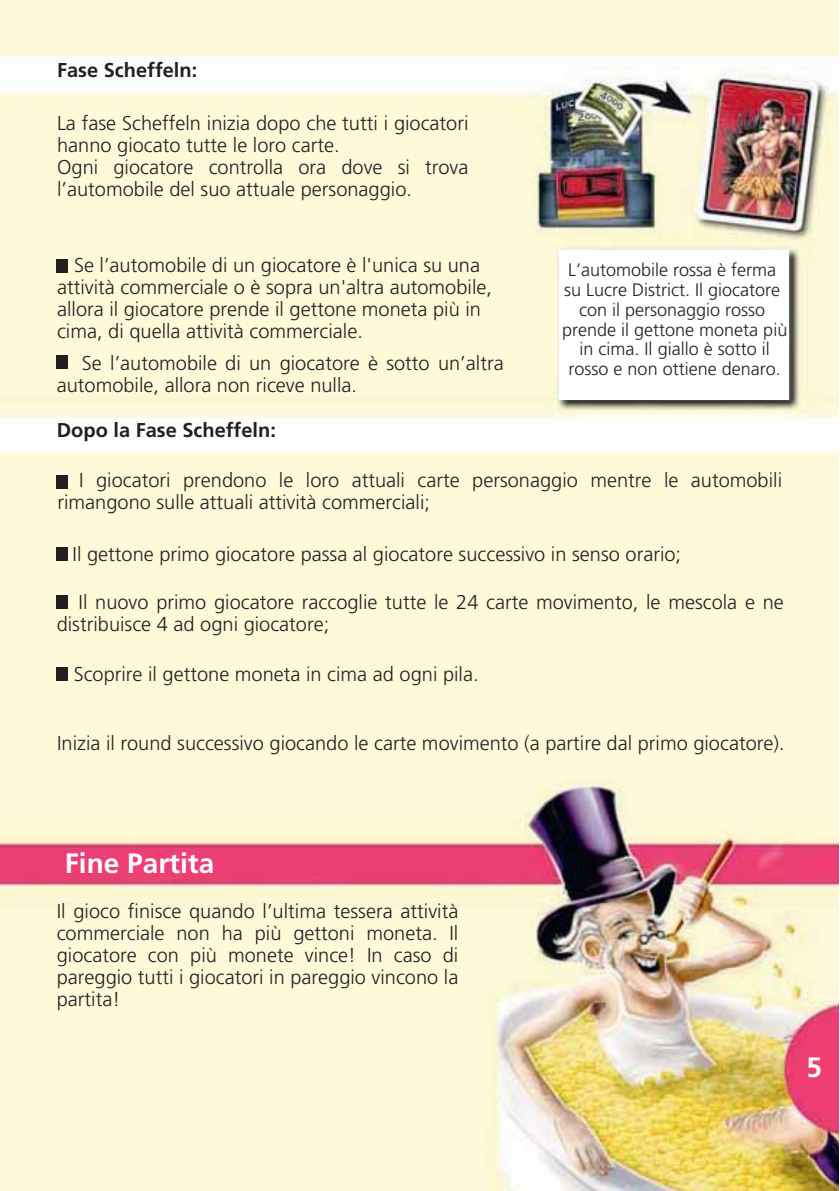
<style>
.page{position:relative;width:840px;height:1191px;background:#fff}
.page>*{position:absolute;margin:0;border:0;box-sizing:border-box;transform-origin:0 0}
.t1{font:700 28px "Frutiger LT Std";color:#fff}
.t2{font:700 28px "Frutiger";color:#fff}
.t3{font:300 20px/22px "Frutiger LT Std";color:#231f20}
.t4{font:700 20px "Frutiger LT Std";color:#231f20}
.t5{font:300 18px/19.8px "Frutiger LT Std";color:#231f20;text-align:center}
</style>
<div class="page">
<img style="left:0;top:1px;width:838px;height:1190px">
<div style="left:57px;top:259px;width:11px;height:14px;background:#231f20"></div>
<div style="left:57px;top:355px;width:11px;height:14px;background:#231f20"></div>
<div style="left:57px;top:475px;width:11px;height:14px;background:#231f20"></div>
<div style="left:57px;top:547px;width:11px;height:14px;background:#231f20"></div>
<div style="left:57px;top:595px;width:11px;height:14px;background:#231f20"></div>
<div style="left:57px;top:667px;width:11px;height:14px;background:#231f20"></div>
<img style="left:557px;top:248px;width:241px;height:162px">
<div style="left:559px;top:251px;width:229px;height:149px;background:#fff"></div>
<p class="t4" style="left:57px;top:59px;width:142px">Fase Scheffeln:</p>
<p class="t3" style="left:57px;top:112px;width:412px">La fase Scheffeln inizia dopo che tutti i giocatori hanno giocato tutte le loro carte.<br>Ogni giocatore controlla ora dove si trova l’automobile del suo attuale personaggio.</p>
<p class="t3" style="left:57px;top:255px;width:436px;text-indent:17px">Se l’automobile di un giocatore è l'unica su una attività commerciale o è sopra un'altra automobile, allora il giocatore prende il gettone moneta più in cima, di quella attività commerciale.</p>
<p class="t3" style="left:57px;top:352px;width:448px;text-indent:25px">Se l’automobile di un giocatore è sotto un’altra automobile, allora non riceve nulla.</p>
<p class="t4" style="left:57px;top:418px;width:220px">Dopo la Fase Scheffeln:</p>
<p class="t5" style="left:561px;top:260px;width:227px">L’automobile rossa è ferma su Lucre District. Il giocatore con il personaggio rosso prende il gettone moneta più in cima. Il giallo è sotto il rosso e non ottiene denaro.</p>
<p class="t3" style="left:57px;top:469px;width:725px;text-indent:22px">I giocatori prendono le loro attuali carte personaggio mentre le automobili rimangono sulle attuali attività commerciali;</p>
<p class="t3" style="left:73px;top:543px;width:609px">Il gettone primo giocatore passa al giocatore successivo in senso orario;</p>
<p class="t3" style="left:57px;top:591px;width:728px;text-indent:22px">Il nuovo primo giocatore raccoglie tutte le 24 carte movimento, le mescola e ne distribuisce 4 ad ogni giocatore;</p>
<p class="t3" style="left:74px;top:663px;width:406px">Scoprire il gettone moneta in cima ad ogni pila.</p>
<p class="t3" style="left:57px;top:732px;width:728px">Inizia il round successivo giocando le carte movimento (a partire dal primo giocatore).</p>
<h1 class="t1" style="left:65px;top:846px;width:151px">Fine Partita</h1>
<p class="t3" style="left:57px;top:900px;width:403px;text-align:justify">Il gioco finisce quando l’ultima tessera attività commerciale non ha più gettoni moneta. Il giocatore con più monete vince! In caso di pareggio tutti i giocatori in pareggio vincono la</p>
<p class="t3" style="left:57px;top:988px;width:65px">partita!</p>
<h1 class="t2" style="left:805px;top:1051px;width:17px">5</h1>
</div>
